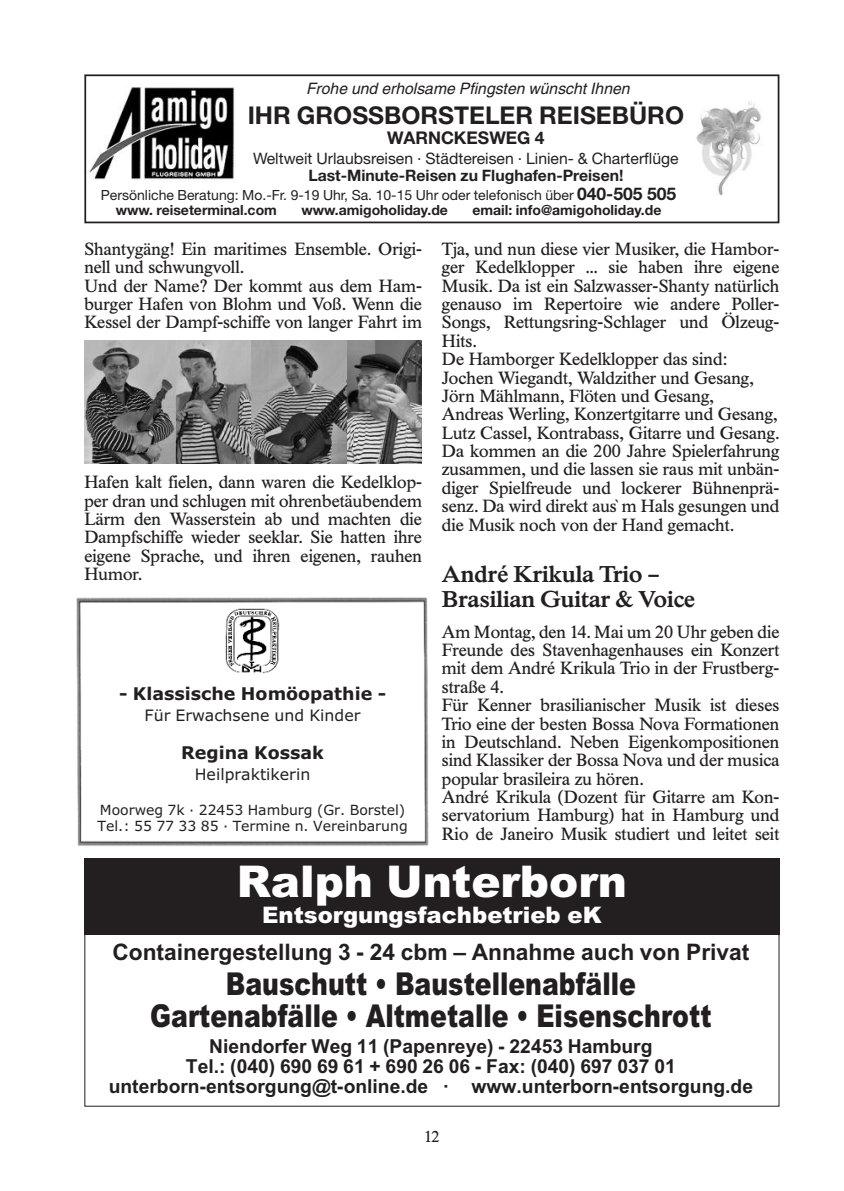
<style>
.page{position:relative;width:844px;height:1191px;background:#fff}
.page>*{position:absolute;margin:0;border:0;box-sizing:border-box;transform-origin:0 0}
.t1{font:900 43.75px "Arial";color:#fff}
.t2{font:900 31.5px/31.5px "Arial";color:#231f20;text-align:center;scale:.8 1}
.t3{font:700 24.5px "Helvetica Neue";color:#231f20}
.t4{font:700 22.75px "Arial";color:#231f20}
.t5{font:600 22.75px/24.5px "Times BQ";color:#231f20}
.t6{font:900 22.75px "Arial";color:#fff}
.t7{font:700 19.25px/20.1px "Arial";color:#231f20;text-align:center}
.t8{font:17.5px/18.4px "Times BQ";color:#231f20}
.t9{font:17.5px "Verdana Bold OTF";color:#231f20}
.t10{font:700 17.5px "Helvetica Neue";color:#231f20}
.t11{font:15.75px "Helvetica Neue";color:#231f20}
.t12{font:700 15.75px "Helvetica Neue";color:#231f20}
.t13{font:italic 15.75px "Helvetica";color:#231f20}
.t14{font:15.75px "Verdana";color:#231f20}
.t15{font:15.75px "Times BQ";color:#231f20}
.t16{font:14px/14.9px "Helvetica Neue";color:#231f20}
.t17{font:14px/15.8px "Verdana";color:#231f20}
.t18{font:700 14px "Helvetica Neue";color:#231f20}
.s1{font-weight:700;font-size:17.5px}
.s2{font-weight:700}
</style>
<div class="page">
<img style="left:88px;top:87px;width:147px;height:95px">
<div style="left:84px;top:858px;width:695px;height:77px;background:#231f20"></div>
<div style="left:84px;top:858px;width:695px;height:248px;border:1px solid #231f20"></div>
<img style="left:76px;top:597px;width:353px;height:249px">
<img style="left:226px;top:608px;width:53px;height:66px">
<img style="left:84px;top:340px;width:338px;height:123px">
<div style="left:84px;top:74px;width:695px;height:149px;border:2px solid #231f20"></div>
<img style="left:696px;top:101px;width:65px;height:95px">
<p class="t13" style="left:306px;top:83px;width:325px">Frohe und erholsame Pfingsten wünscht Ihnen</p>
<h3 class="t3" style="left:248px;top:107px;width:437px">IHR GROSSBORSTELER REISEBÜRO</h3>
<p class="t10" style="left:387px;top:132px;width:159px">WARNCKESWEG 4</p>
<p class="t11" style="left:253px;top:152px;width:427px">Weltweit Urlaubsreisen · Städtereisen · Linien- &amp; Charterflüge</p>
<p class="t12" style="left:308px;top:170px;width:316px">Last-Minute-Reisen zu Flughafen-Preisen!</p>
<p class="t16" style="left:116px;top:189px;width:562px;text-indent:-15px">Persönliche Beratung: Mo.-Fr. 9-19 Uhr, Sa. 10-15 Uhr oder telefonisch über <span class="s1">040-505 505 </span><span class="s2">www. reiseterminal.com</span></p>
<p class="t18" style="left:301px;top:205px;width:148px">www.amigoholiday.de</p>
<p class="t18" style="left:472px;top:205px;width:190px">email: info@amigoholiday.de</p>
<p class="t8" style="left:84px;top:240px;width:339px">Shantygäng! Ein maritimes Ensemble. Origi&shy;nell und schwungvoll.<br>Und der Name? Der kommt aus dem Ham&shy;burger Hafen von Blohm und Voß. Wenn die Kessel der Dampf-schiffe von langer Fahrt im</p>
<p class="t8" style="left:84px;top:473px;width:339px;text-align:justify">Hafen kalt fielen, dann waren die Kedelklop&shy;per dran und schlugen mit ohrenbetäubendem Lärm den Wasserstein ab und machten die Dampfschiffe wieder seeklar. Sie hatten ihre eigene Sprache, und ihren eigenen, rauhen Humor.</p>
<p class="t9" style="left:119px;top:684px;width:268px">- Klassische Homöopathie -</p>
<p class="t14" style="left:145px;top:706px;width:217px">Für Erwachsene und Kinder</p>
<p class="t9" style="left:181px;top:742px;width:144px">Regina Kossak</p>
<p class="t14" style="left:195px;top:765px;width:117px">Heilpraktikerin</p>
<p class="t17" style="left:97px;top:802px;width:312px">Moorweg 7k · 22453 Hamburg (Gr. Borstel)<br>Tel.: 55 77 33 85 · Termine n. Vereinbarung</p>
<p class="t8" style="left:441px;top:240px;width:339px">Tja, und nun diese vier Musiker, die Hambor&shy;ger Kedelklopper ... sie haben ihre eigene Musik. Da ist ein Salzwasser-Shanty natürlich genauso im Repertoire wie andere Poller-Songs, Rettungsring-Schlager und Ölzeug-Hits.<br>De Hamborger Kedelklopper das sind:<br>Jochen Wiegandt, Waldzither und Gesang, Jörn Mählmann, Flöten und Gesang, Andreas Werling, Konzertgitarre und Gesang, Lutz Cassel, Kontrabass, Gitarre und Gesang.<br>Da kommen an die 200 Jahre Spielerfahrung zusammen, und die lassen sie raus mit unbän&shy;diger Spielfreude und lockerer Bühnenprä&shy;senz. Da wird direkt aus`m Hals gesungen und die Musik noch von der Hand gemacht.</p>
<h3 class="t5" style="left:441px;top:562px;width:255px">André Krikula Trio –<br>Brasilian Guitar &amp; Voice</h3>
<p class="t8" style="left:441px;top:622px;width:339px">Am Montag, den 14. Mai um 20 Uhr geben die Freunde des Stavenhagenhauses ein Konzert mit dem André Krikula Trio in der Frustberg&shy;straße 4.<br>Für Kenner brasilianischer Musik ist dieses Trio eine der besten Bossa Nova Formationen in Deutschland. Neben Eigenkompositionen sind Klassiker der Bossa Nova und der musica popular brasileira zu hören.<br>André Krikula (Dozent für Gitarre am Kon&shy;servatorium Hamburg) hat in Hamburg und Rio de Janeiro Musik studiert und leitet seit</p>
<h1 class="t1" style="left:237px;top:856px;width:391px">Ralph Unterborn</h1>
<h3 class="t6" style="left:262px;top:902px;width:341px">Entsorgungsfachbetrieb eK</h3>
<h3 class="t4" style="left:112px;top:939px;width:638px">Containergestellung 3 - 24 cbm – Annahme auch von Privat</h3>
<h2 class="t2" style="left:150px;top:968px;width:703px">Bauschutt • Baustellenabfälle<br>Gartenabfälle • Altmetalle • Eisenschrott</h2>
<p class="t7" style="left:109px;top:1036px;width:645px">Niendorfer Weg 11 (Papenreye) - 22453 Hamburg<br>Tel.: (040) 690 69 61 + 690 26 06 - Fax: (040) 697 037 01 unterborn-entsorgung@t-online.de · www.unterborn-entsorgung.de</p>
<p class="t15" style="left:424px;top:1127px;width:17px">12</p>
</div>
